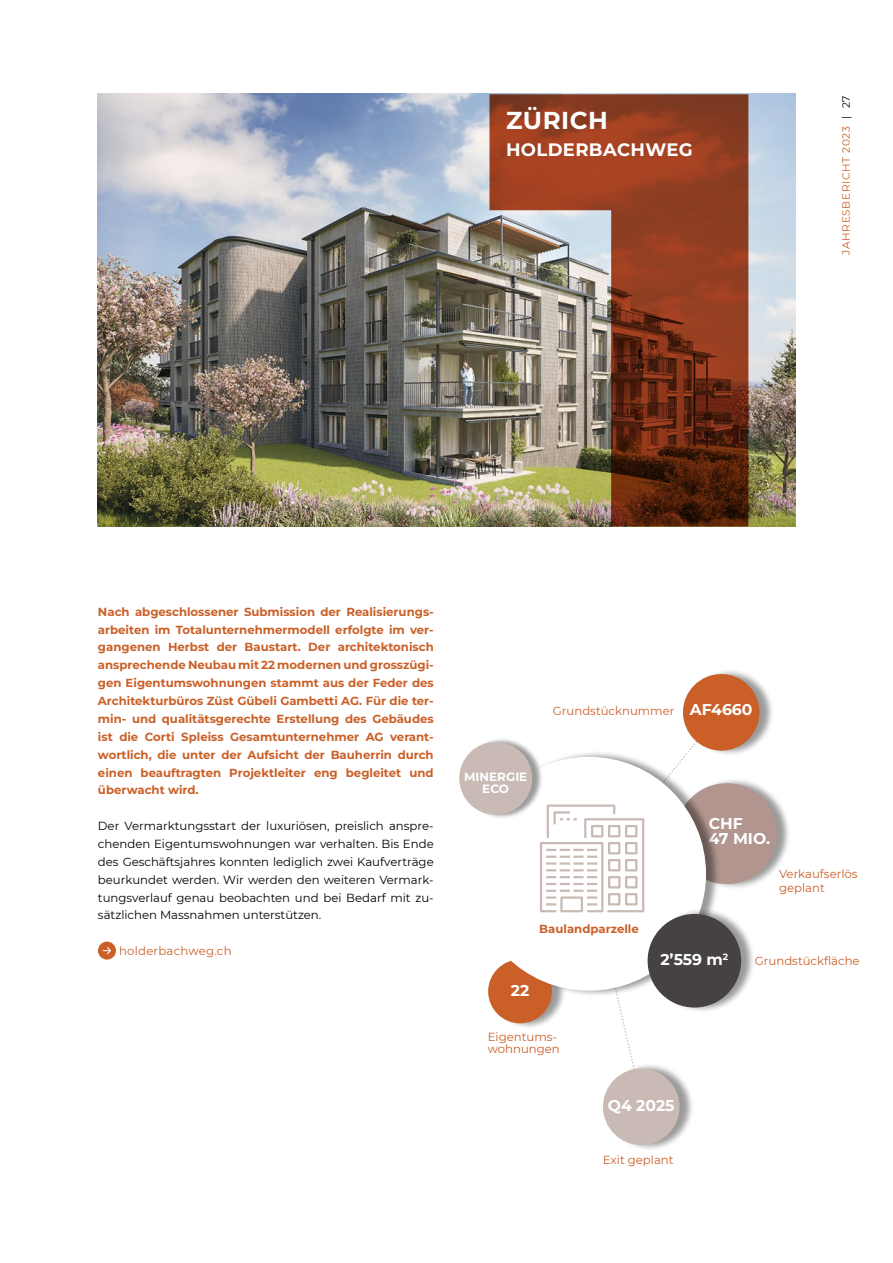
<style>
.page{position:relative;width:893px;height:1263px;background:#fff}
.page>*{position:absolute;margin:0;border:0;box-sizing:border-box;transform-origin:0 0}
.t1{font:700 24.45px "Montserrat";letter-spacing:.02em;color:#fff}
.t2{font:700 18px "Montserrat";letter-spacing:.02em;color:#fff}
.t3{font:700 15.6px/15.8px "Montserrat";color:#fff}
.t4{font:700 12px/12.3px "Montserrat";color:#fff;text-align:center}
.t5{font:700 11.7px/17.9px "Montserrat";color:#ca6028;text-align:justify}
.t6{font:11.7px/17.9px "Montserrat";color:#000;text-align:justify}
.t7{font:11.7px/13.5px "Montserrat";color:#ca6028}
.t8{font:11.7px "Montserrat";letter-spacing:.02em;color:#ca6028}
.t9{font:10.5px "Montserrat";letter-spacing:.06em;color:#ca6028}
.s1{color:#000}
</style>
<div class="page">
<img style="left:98px;top:94px;width:697px;height:433px">
<div style="left:678px;top:777px;width:114px;height:113px;background:#000;opacity:.4"></div>
<div style="left:676px;top:783px;width:101px;height:101px;background:#b2958f;border-radius:50%"></div>
<div style="left:605px;top:1062px;width:89px;height:89px;background:#000;opacity:.4"></div>
<div style="left:603px;top:1068px;width:76px;height:77px;background:#cabab5;border-radius:50%"></div>
<div style="left:685px;top:668px;width:89px;height:89px;background:#000;opacity:.4"></div>
<div style="left:683px;top:674px;width:76px;height:77px;background:#ca6028;border-radius:50%"></div>
<div style="left:490px;top:953px;width:76px;height:76px;background:#000;opacity:.4"></div>
<div style="left:488px;top:959px;width:64px;height:64px;background:#ca6028;border-radius:50%"></div>
<div style="left:474px;top:750px;width:247px;height:247px;background:#000;opacity:.4"></div>
<div style="left:472px;top:757px;width:234px;height:234px;background:#fff;border-radius:50%"></div>
<div style="left:650px;top:908px;width:106px;height:105px;background:#000;opacity:.4"></div>
<div style="left:648px;top:914px;width:93px;height:93px;background:#454144;border-radius:50%"></div>
<svg style="left:539px;top:715px;width:183px;height:392px"></svg>
<img style="left:489px;top:94px;width:259px;height:432px">
<div style="left:98px;top:941px;width:18px;height:18px;background:#ca6028;border-radius:50%"></div>
<svg style="left:103px;top:947px;width:8px;height:7px"></svg>
<div style="left:461px;top:737px;width:82px;height:82px;background:#000;opacity:.4"></div>
<div style="left:459px;top:742px;width:73px;height:73px;background:#cabab5;border-radius:50%"></div>
<h1 class="t1" style="left:506px;top:104px;width:103px">ZÜRICH</h1>
<h2 class="t2" style="left:506px;top:137px;width:188px">HOLDERBACHWEG</h2>
<p class="t9" style="left:839px;top:255px;width:160px;rotate:-90deg">JAHRESBERICHT 2023 <span class="s1">| 27</span></p>
<p class="t5" style="left:98px;top:602px;width:337px">Nach abgeschlossener Submission der Realisierungs&shy;arbeiten im Totalunternehmermodell erfolgte im ver&shy;gangenen Herbst der Baustart. Der architektonisch ansprechende Neubau mit 22 modernen und grosszügi&shy;gen Eigentumswohnungen stammt aus der Feder des Architekturbüros Züst Gübeli Gambetti AG. Für die ter&shy;min- und qualitätsgerechte Erstellung des Gebäudes ist die Corti Spleiss Gesamtunternehmer AG verant&shy;wortlich, die unter der Aufsicht der Bauherrin durch einen beauftragten Projektleiter eng begleitet und überwacht wird.</p>
<p class="t6" style="left:98px;top:816px;width:337px">Der Vermarktungsstart der luxuriösen, preislich anspre&shy;chenden Eigentumswohnungen war verhalten. Bis Ende des Geschäftsjahres konnten lediglich zwei Kaufverträge beurkundet werden. Wir werden den weiteren Vermark&shy;tungsverlauf genau beobachten und bei Bedarf mit zu&shy;sätzlichen Massnahmen unterstützen.</p>
<p class="t8" style="left:119px;top:943px;width:114px">holderbachweg.ch</p>
<p class="t7" style="left:553px;top:704px;width:123px">Grundstücknummer</p>
<h3 class="t3" style="left:690px;top:701px;width:64px">AF4660</h3>
<p class="t4" style="left:464px;top:770px;width:65px">MINERGIE<br>ECO</p>
<p class="t5" style="left:539px;top:919px;width:101px">Baulandparzelle</p>
<h3 class="t3" style="left:511px;top:982px;width:20px">22</h3>
<h3 class="t3" style="left:709px;top:815px;width:63px">CHF<br>47 MIO.</h3>
<p class="t7" style="left:779px;top:867px;width:80px">Verkaufserlös geplant</p>
<h3 class="t3" style="left:660px;top:951px;width:69px">2’559 m<sup>2</sup></h3>
<p class="t7" style="left:755px;top:953px;width:106px">Grundstückfläche</p>
<p class="t7" style="left:488px;top:1031px;width:74px;line-height:12px">Eigentums&shy;wohnungen</p>
<h3 class="t3" style="left:608px;top:1097px;width:68px">Q4 2025</h3>
<p class="t7" style="left:603px;top:1153px;width:72px">Exit geplant</p>
</div>
